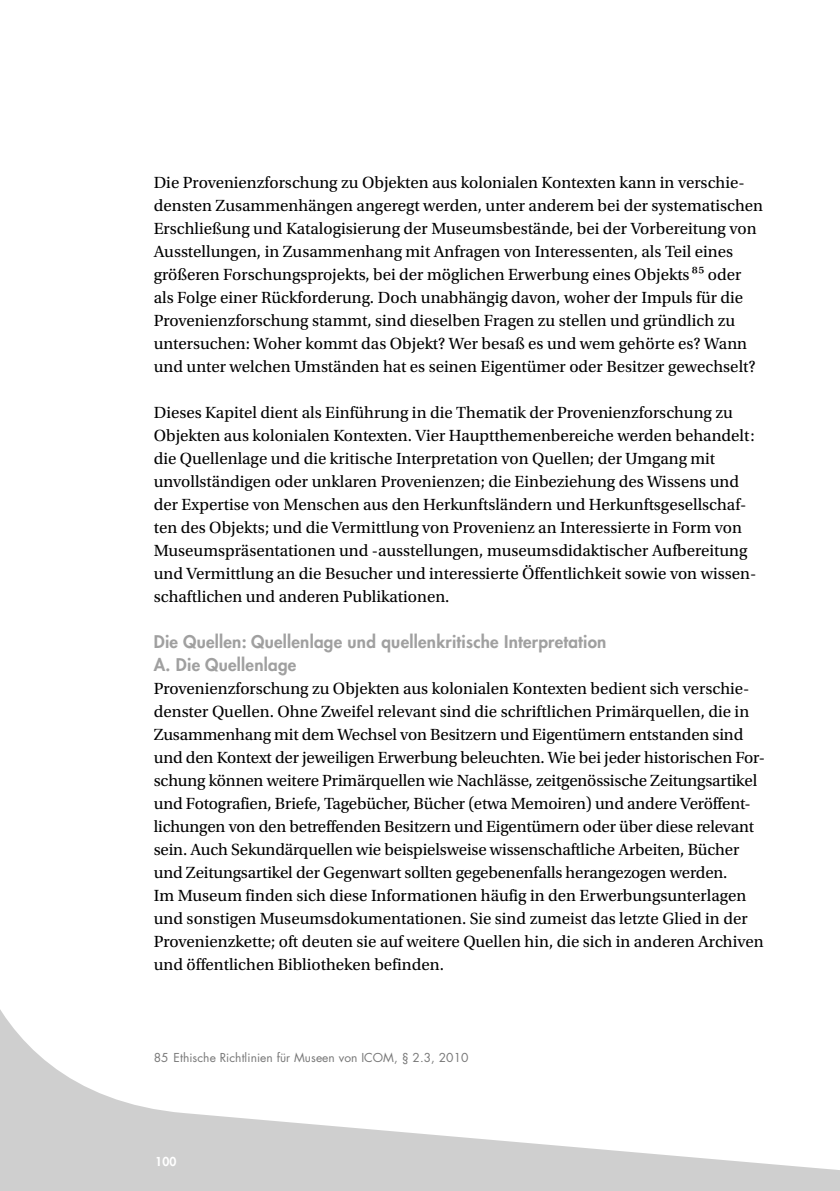
<style>
.page{position:relative;width:840px;height:1191px;background:#fff}
.page>*{position:absolute;margin:0;border:0;box-sizing:border-box;transform-origin:0 0}
.t1{font:17px/23px "Utopia Std";color:#000}
.t2{font:800 17px/23px "Futura LT Pro";letter-spacing:.015em;color:#a0a0a0}
.t3{font:12px "Futura LT Pro";letter-spacing:.005em;color:#787878}
.t4{font:800 12px "Futura LT Pro";color:#fff}
</style>
<div class="page">
<svg style="left:0;top:1009px;width:839px;height:182px"></svg>
<p class="t1" style="left:154px;top:171px;width:610px">Die Provenienzforschung zu Objekten aus kolonialen Kontexten kann in verschie&shy;densten Zusammenhängen angeregt werden, unter anderem bei der systematischen Erschließung und Katalogisierung der Museumsbestände, bei der Vorbereitung von Ausstellungen, in Zusammenhang mit Anfragen von Interessenten, als Teil eines größeren Forschungsprojekts, bei der möglichen Erwerbung eines Objekts 85 oder als Folge einer Rückforderung. Doch unabhängig davon, woher der Impuls für die Provenienzforschung stammt, sind dieselben Fragen zu stellen und gründlich zu untersuchen: Woher kommt das Objekt? Wer besaß es und wem gehörte es? Wann und unter welchen Umständen hat es seinen Eigentümer oder Besitzer gewechselt?</p>
<p class="t1" style="left:154px;top:401px;width:603px">Dieses Kapitel dient als Einführung in die Thematik der Provenienzforschung zu Objekten aus kolonialen Kontexten. Vier Hauptthemenbereiche werden behandelt: die Quellenlage und die kritische Interpretation von Quellen; der Umgang mit unvollständigen oder unklaren Provenienzen; die Einbeziehung des Wissens und der Expertise von Menschen aus den Herkunftsländern und Herkunftsgesellschaf&shy;ten des Objekts; und die Vermittlung von Provenienz an Interessierte in Form von Museumspräsentationen und -ausstellungen, museumsdidaktischer Aufbereitung und Vermittlung an die Besucher und interessierte Öffentlichkeit sowie von wissen&shy;schaftlichen und anderen Publikationen.</p>
<p class="t2" style="left:154px;top:629px;width:454px">Die Quellen: Quellenlage und quellenkritische Interpretation<br>A. Die Quellenlage</p>
<p class="t1" style="left:154px;top:677px;width:612px">Provenienzforschung zu Objekten aus kolonialen Kontexten bedient sich verschie&shy;denster Quellen. Ohne Zweifel relevant sind die schriftlichen Primärquellen, die in Zusammenhang mit dem Wechsel von Besitzern und Eigentümern entstanden sind und den Kontext der jeweiligen Erwerbung beleuchten. Wie bei jeder historischen For&shy;schung können weitere Primärquellen wie Nachlässe, zeitgenössische Zeitungsartikel und Fotografien, Briefe, Tagebücher, Bücher (etwa Memoiren) und andere Veröffent&shy;lichungen von den betreffenden Besitzern und Eigentümern oder über diese relevant sein. Auch Sekundärquellen wie beispielsweise wissenschaftliche Arbeiten, Bücher und Zeitungsartikel der Gegenwart sollten gegebenenfalls herangezogen werden.<br>Im Museum finden sich diese Informationen häufig in den Erwerbungsunterlagen und sonstigen Museumsdokumentationen. Sie sind zumeist das letzte Glied in der Provenienzkette; oft deuten sie auf weitere Quellen hin, die sich in anderen Archiven und öffentlichen Bibliotheken befinden.</p>
<p class="t3" style="left:154px;top:1049px;width:316px">85 Ethische Richtlinien für Museen von ICOM, § 2.3, 2010</p>
<p class="t4" style="left:155px;top:1152px;width:23px">100</p>
</div>
